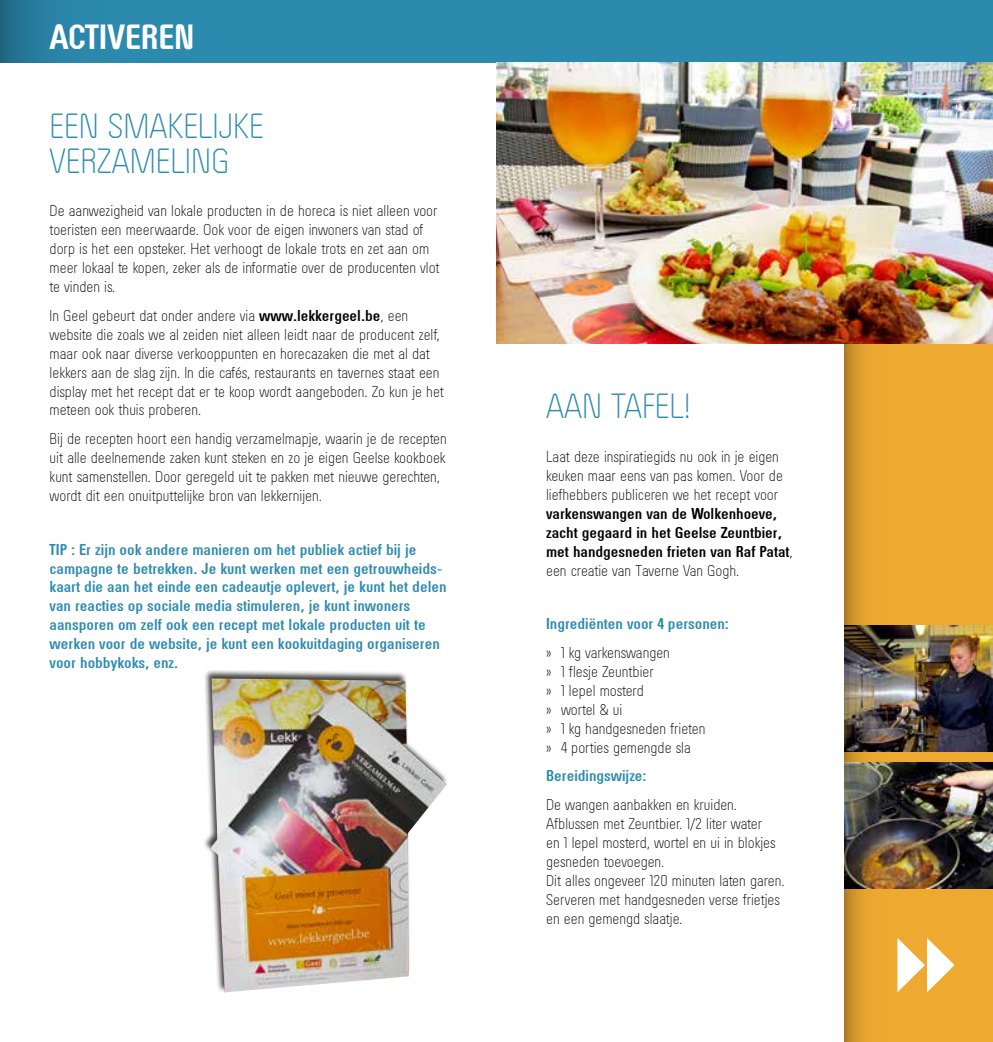
<style>
.page{position:relative;width:993px;height:1042px;background:#fff}
.page>*{position:absolute;margin:0;border:0;box-sizing:border-box;transform-origin:0 0}
.t1{font:35px/35px "Order Lt";color:#2c8aaf}
.t2{font:700 35px "Order Rg";color:#fff}
.t3{font:15.75px/18.9px "Order Lt";color:#000}
.t4{font:700 15.75px/18.9px "Order Rg";color:#2c8aaf}
.t5{font:700 15.75px/18.9px "Order Rg";color:#000}
.s1{font-family:"Order Rg";font-weight:700}
.s2{font-family:"Order Lt";font-weight:400}
</style>
<div class="page">
<div style="left:0;top:0;width:992px;height:63px;background:#2c8aaf"></div>
<svg style="left:0;top:0;width:51px;height:63px"></svg>
<img style="left:496px;top:63px;width:496px;height:281px">
<div style="left:202px;top:669px;width:246px;height:324px;background:#000;opacity:.75"></div>
<img style="left:210px;top:678px;width:236px;height:314px">
<img style="left:844px;top:344px;width:148px;height:698px">
<h1 class="t2" style="left:50px;top:18px;width:146px">ACTIVEREN</h1>
<h1 class="t1" style="left:50px;top:108px;width:215px">EEN SMAKELIJKE<br>VERZAMELING</h1>
<p class="t3" style="left:50px;top:201px;width:391px">De aanwezigheid van lokale producten in de horeca is niet alleen voor toeristen een meerwaarde. Ook voor de eigen inwoners van stad of dorp is het een opsteker. Het verhoogt de lokale trots en zet aan om meer lokaal te kopen, zeker als de informatie over de producenten vlot te vinden is.</p>
<p class="t3" style="left:50px;top:306px;width:395px">In Geel gebeurt dat onder andere via <span class="s1">www.lekkergeel.be</span>, een website die zoals we al zeiden niet alleen leidt naar de producent zelf, maar ook naar diverse verkooppunten en horecazaken die met al dat lekkers aan de slag zijn. In die cafés, restaurants en tavernes staat een display met het recept dat er te koop wordt aangeboden. Zo kun je het meteen ook thuis proberen.</p>
<p class="t3" style="left:50px;top:429px;width:398px">Bij de recepten hoort een handig verzamelmapje, waarin je de recepten uit alle deelnemende zaken kunt steken en zo je eigen Geelse kookboek kunt samenstellen. Door geregeld uit te pakken met nieuwe gerechten, wordt dit een onuitputtelijke bron van lekkernijen.</p>
<p class="t4" style="left:50px;top:540px;width:398px">TIP : Er zijn ook andere manieren om het publiek actief bij je campagne te betrekken. Je kunt werken met een getrouwheids&shy;kaart die aan het einde een cadeautje oplevert, je kunt het delen van reacties op sociale media stimuleren, je kunt inwoners aansporen om zelf ook een recept met lokale producten uit te werken voor de website, je kunt een kookuitdaging organiseren voor hobbykoks, enz.</p>
<h1 class="t1" style="left:546px;top:389px;width:146px">AAN TAFEL!</h1>
<p class="t3" style="left:546px;top:447px;width:238px">Laat deze inspiratiegids nu ook in je eigen keuken maar eens van pas komen. Voor de liefhebbers publiceren we het recept voor</p>
<p class="t5" style="left:546px;top:504px;width:248px">varkenswangen van de Wolkenhoeve, zacht gegaard in het Geelse Zeuntbier, met handgesneden frieten van Raf Patat<span class="s2">,</span></p>
<p class="t3" style="left:546px;top:560px;width:195px">een creatie van Taverne Van Gogh.</p>
<p class="t4" style="left:546px;top:614px;width:184px">Ingrediënten voor 4 personen:</p>
<p class="t3" style="left:546px;top:643px;width:161px">» 1 kg varkenswangen<br>» 1 flesje Zeuntbier<br>» 1 lepel mosterd<br>» wortel &amp; ui<br>» 1 kg handgesneden frieten » 4 porties gemengde sla</p>
<p class="t4" style="left:546px;top:766px;width:102px">Bereidingswijze:</p>
<p class="t3" style="left:546px;top:795px;width:240px">De wangen aanbakken en kruiden.<br>Afblussen met Zeuntbier. 1/2 liter water<br>en 1 lepel mosterd, wortel en ui in blokjes gesneden toevoegen.<br>Dit alles ongeveer 120 minuten laten garen.<br>Serveren met handgesneden verse frietjes en een gemengd slaatje.</p>
</div>
